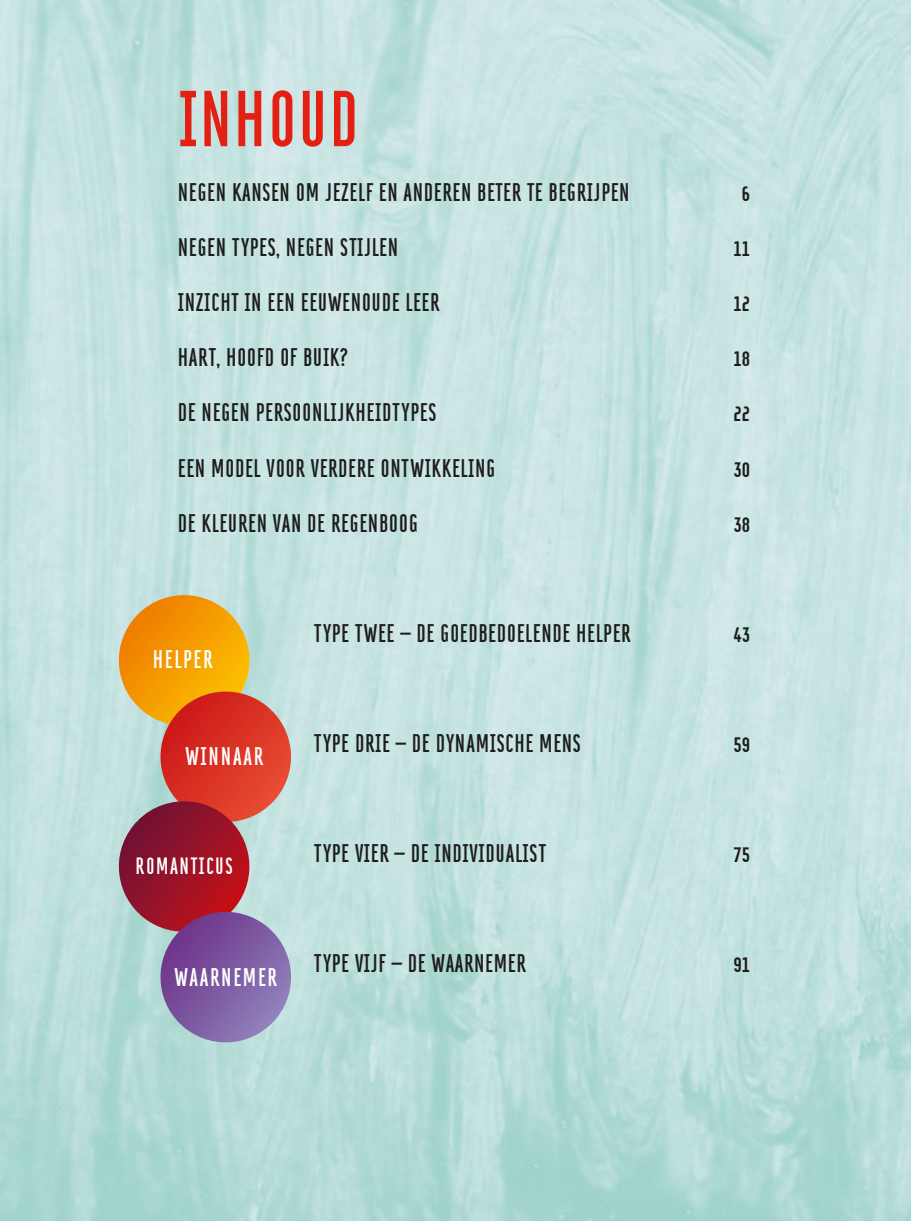
<style>
.page{position:relative;width:911px;height:1221px;background:#fff}
.page>*{position:absolute;margin:0;border:0;box-sizing:border-box;transform-origin:0 0}
.t1{font:700 80px "Corpa Gothic";color:#e41f13}
.t2{font:700 26px "Corpa Gothic";color:#1d1d1b}
.t3{font:700 26px "Corpa Gothic";letter-spacing:.04em;color:#fff}
.t4{font:700 24px "Corpa Gothic";letter-spacing:.04em;color:#fff}
</style>
<div class="page">
<svg style="left:110px;top:595px;width:189px;height:455px;background:#b8877c"></svg>
<svg style="left:907px;top:1218px;width:4px;height:3px"></svg>
<h1 class="t1" style="left:177px;top:76px;width:183px">INHOUD</h1>
<p class="t2" style="left:177px;top:178px;width:453px">NEGEN KANSEN OM JEZELF EN ANDEREN BETER TE BEGRIJPEN</p>
<p class="t2" style="left:741px;top:178px;width:10px">6</p>
<p class="t2" style="left:177px;top:233px;width:222px">NEGEN TYPES, NEGEN STIJLEN</p>
<p class="t2" style="left:733px;top:233px;width:18px">11</p>
<p class="t2" style="left:177px;top:288px;width:263px">INZICHT IN EEN EEUWENOUDE LEER</p>
<p class="t2" style="left:733px;top:288px;width:18px">12</p>
<p class="t2" style="left:177px;top:343px;width:172px">HART, HOOFD OF BUIK?</p>
<p class="t2" style="left:733px;top:343px;width:18px">18</p>
<p class="t2" style="left:177px;top:398px;width:260px">DE NEGEN PERSOONLIJKHEIDTYPES</p>
<p class="t2" style="left:733px;top:398px;width:18px">22</p>
<p class="t2" style="left:177px;top:453px;width:319px">EEN MODEL VOOR VERDERE ONTWIKKELING</p>
<p class="t2" style="left:733px;top:453px;width:18px">30</p>
<p class="t2" style="left:177px;top:508px;width:242px">DE KLEUREN VAN DE REGENBOOG</p>
<p class="t2" style="left:733px;top:508px;width:18px">38</p>
<p class="t3" style="left:152px;top:645px;width:62px">HELPER</p>
<p class="t3" style="left:185px;top:741px;width:80px">WINNAAR</p>
<p class="t4" style="left:135px;top:852px;width:99px">ROMANTICUS</p>
<p class="t3" style="left:174px;top:962px;width:104px">WAARNEMER</p>
<p class="t2" style="left:313px;top:618px;width:318px">TYPE TWEE – DE GOEDBEDOELENDE HELPER</p>
<p class="t2" style="left:733px;top:618px;width:18px">43</p>
<p class="t2" style="left:313px;top:728px;width:269px">TYPE DRIE – DE DYNAMISCHE MENS</p>
<p class="t2" style="left:733px;top:728px;width:18px">59</p>
<p class="t2" style="left:313px;top:838px;width:234px">TYPE VIER – DE INDIVIDUALIST</p>
<p class="t2" style="left:733px;top:838px;width:18px">75</p>
<p class="t2" style="left:313px;top:948px;width:214px">TYPE VIJF – DE WAARNEMER</p>
<p class="t2" style="left:733px;top:948px;width:18px">91</p>
</div>
